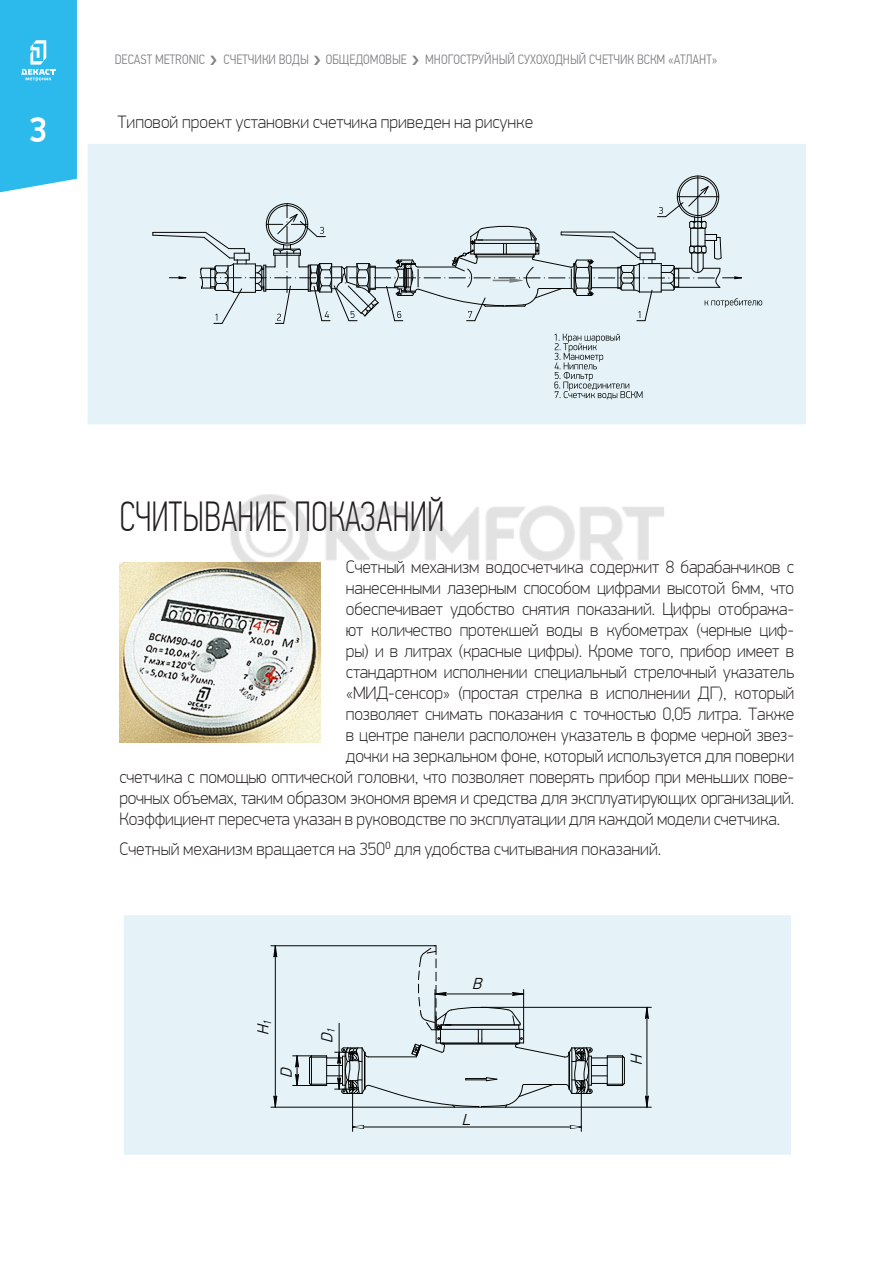
<style>
.page{position:relative;width:893px;height:1263px;background:#fff}
.page>*{position:absolute;margin:0;border:0;box-sizing:border-box;transform-origin:0 0}
.подзаголовок_колонка{font:100 42px "PF Din Text Comp Pro";color:#231f20}
.t1{font:500 36px "PF Din Display Pro";color:#fff}
.наборный{font:100 18px "PF Din Display Pro";letter-spacing:-.01em;color:#231f20}
.t2{font:italic 300 16.2px "PF Din Display Pro";color:#040503}
.t3{font:300 13.5px "PF Din Text Cond Pro";color:#808285}
</style>
<div class="page">
<svg style="left:0;top:0;width:77px;height:193px;background:#39beee"></svg>
<div style="left:85px;top:141px;width:724px;height:286px;background:#e5f3f9;border:3px solid #fff"></div>
<img style="left:119px;top:562px;width:201px;height:181px">
<hr style="left:698px;top:176px;width:1px;height:96px;background:#040503">
<div style="left:677px;top:176px;width:42px;height:42px;border:1px solid #040503;border-radius:50%"></div>
<div style="left:679px;top:178px;width:38px;height:38px;border:1px solid #040503;border-radius:50%"></div>
<svg style="left:554px;top:334px;width:88px;height:65px"></svg>
<svg style="left:152px;top:186px;width:610px;height:138px"></svg>
<div style="left:121px;top:912px;width:673px;height:246px;background:#e5f3f9;border:3px solid #fff"></div>
<hr style="left:581px;top:1088px;width:1px;height:43px;background:#040503">
<hr style="left:352px;top:1088px;width:1px;height:43px;background:#040503">
<hr style="left:355px;top:1127px;width:224px;height:1px;background:#040503">
<svg style="left:569px;top:1125px;width:13px;height:4px"></svg>
<svg style="left:352px;top:1125px;width:12px;height:4px"></svg>
<svg style="left:273px;top:1095px;width:5px;height:12px"></svg>
<svg style="left:273px;top:946px;width:5px;height:11px"></svg>
<hr style="left:275px;top:946px;width:1px;height:161px;background:#040503">
<hr style="left:271px;top:1107px;width:184px;height:1px;background:#040503">
<hr style="left:271px;top:945px;width:164px;height:1px;background:#040503">
<svg style="left:293px;top:945px;width:332px;height:163px"></svg>
<hr style="left:435px;top:994px;width:89px;height:1px;background:#040503">
<hr style="left:523px;top:989px;width:1px;height:42px;background:#040503">
<hr style="left:435px;top:989px;width:1px;height:41px;background:#040503">
<svg style="left:645px;top:1095px;width:4px;height:12px"></svg>
<svg style="left:645px;top:1008px;width:4px;height:11px"></svg>
<hr style="left:647px;top:1007px;width:1px;height:100px;background:#040503">
<hr style="left:506px;top:1107px;width:145px;height:1px;background:#040503">
<hr style="left:481px;top:1007px;width:170px;height:1px;background:#040503">
<img style="left:223px;top:494px;width:441px;height:89px">
<p class="t1" style="left:29px;top:108px;width:20px">3</p>
<p class="t3" style="left:115px;top:52px;width:92px">DECAST METRONIC</p>
<p class="t3" style="left:223px;top:52px;width:87px">СЧЕТЧИКИ ВОДЫ</p>
<p class="t3" style="left:326px;top:52px;width:83px">ОБЩЕДОМОВЫЕ</p>
<p class="t3" style="left:425px;top:52px;width:294px">МНОГОСТРУЙНЫЙ СУХОХОДНЫЙ СЧЕТЧИК ВСКМ «АТЛАНТ»</p>
<p class="наборный" style="left:117px;top:112px;width:417px">Типовой проект установки счетчика приведен на рисунке</p>
<p class="подзаголовок_колонка" style="left:119px;top:493px;width:327px">СЧИТЫВАНИЕ ПОКАЗАНИЙ</p>
<p class="наборный" style="left:346px;top:557px;width:450px">Счетный механизм водосчетчика содержит 8 барабанчиков с</p>
<p class="наборный" style="left:346px;top:578px;width:450px">нанесенными лазерным способом цифрами высотой 6мм, что</p>
<p class="наборный" style="left:346px;top:599px;width:450px">обеспечивает удобство снятия показаний. Цифры отобража-</p>
<p class="наборный" style="left:346px;top:620px;width:450px">ют количество протекшей воды в кубометрах (черные циф-</p>
<p class="наборный" style="left:346px;top:641px;width:450px">ры) и в литрах (красные цифры). Кроме того, прибор имеет в</p>
<p class="наборный" style="left:346px;top:662px;width:450px">стандартном исполнении специальный стрелочный указатель</p>
<p class="наборный" style="left:346px;top:683px;width:450px">«МИД-сенсор» (простая стрелка в исполнении ДГ), который</p>
<p class="наборный" style="left:346px;top:704px;width:450px">позволяет снимать показания с точностью 0,05 литра. Также</p>
<p class="наборный" style="left:346px;top:725px;width:450px">в центре панели расположен указатель в форме черной звез-</p>
<p class="наборный" style="left:346px;top:746px;width:450px">дочки на зеркальном фоне, который используется для поверки</p>
<p class="наборный" style="left:119px;top:767px;width:676px">счетчика с помощью оптической головки, что позволяет поверять прибор при меньших пове-</p>
<p class="наборный" style="left:119px;top:788px;width:676px">рочных объемах, таким образом экономя время и средства для эксплуатирующих организаций.</p>
<p class="наборный" style="left:119px;top:809px;width:662px">Коэффициент пересчета указан в руководстве по эксплуатации для каждой модели счетчика.</p>
<p class="наборный" style="left:119px;top:838px;width:543px">Счетный механизм вращается на 350<sup>0</sup> для удобства считывания показаний.</p>
<p class="t2" style="left:254px;top:1035px;width:19px;rotate:-90deg">H<sub>1</sub></p>
<p class="t2" style="left:277px;top:1078px;width:16px;rotate:-90deg">D</p>
<p class="t2" style="left:318px;top:1043px;width:19px;rotate:-90deg">D<sub>1</sub></p>
<p class="t2" style="left:472px;top:974px;width:16px">B</p>
<p class="t2" style="left:462px;top:1110px;width:15px">L</p>
<p class="t2" style="left:627px;top:1064px;width:16px;rotate:-90deg">H</p>
</div>
